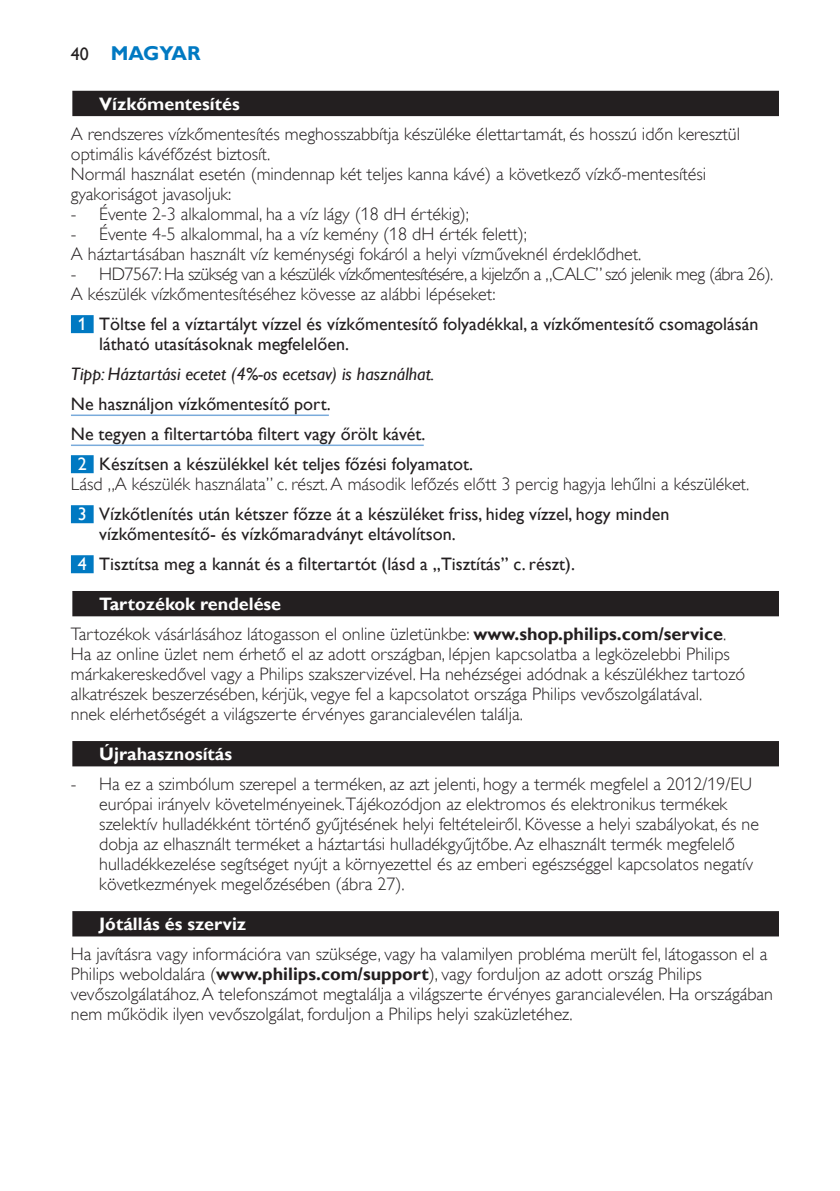
<style>
.page{position:relative;width:840px;height:1191px;background:#fff}
.page>*{position:absolute;margin:0;border:0;box-sizing:border-box;transform-origin:0 0}
.t1{font:700 20px "Gill Sans Alt One WGL";color:#0079c2}
.t2{font:18px/20px "Gill Sans Alt One WGL Light";color:#231f20}
.t3{font:18px/20px "Gill Sans Alt One WGL";color:#231f20}
.t4{font:18px/20px "Gill Sans Alt One WGL Light";letter-spacing:-.03em;color:#231f20}
.t5{font:700 18px "Gill Sans Alt One WGL";color:#fff}
.t6{font:italic 18px "Gill Sans Alt One WGL";color:#231f20}
.s1{font-weight:400;font-size:18px;color:#231f20}
.s2{color:#fff}
.s3{font-family:"Gill Sans Alt One WGL";font-weight:700}
</style>
<div class="page">
<div style="left:71px;top:90px;width:709px;height:28px;background:#e4e3e3"></div>
<div style="left:72px;top:91px;width:706px;height:25px;background:#231f20"></div>
<div style="left:71px;top:315px;width:23px;height:18px;background:#0079c2"></div>
<hr style="left:71px;top:414px;width:258px;height:2px;background:#7aabdb">
<hr style="left:71px;top:444px;width:352px;height:2px;background:#7aabdb">
<div style="left:71px;top:455px;width:23px;height:18px;background:#0079c2"></div>
<div style="left:71px;top:505px;width:23px;height:18px;background:#0079c2"></div>
<div style="left:71px;top:555px;width:23px;height:18px;background:#0079c2"></div>
<div style="left:71px;top:590px;width:709px;height:28px;background:#b3b2b2"></div>
<div style="left:72px;top:591px;width:706px;height:25px;background:#231f20"></div>
<div style="left:71px;top:740px;width:709px;height:28px;background:#a5a3a4"></div>
<div style="left:72px;top:741px;width:706px;height:25px;background:#231f20"></div>
<div style="left:71px;top:910px;width:709px;height:28px;background:#949293"></div>
<div style="left:72px;top:911px;width:706px;height:25px;background:#231f20"></div>
<p class="t1" style="left:71px;top:40px;width:131px"><span class="s1">40</span> MAGYAR</p>
<p class="t5" style="left:99px;top:92px;width:142px">Vízkőmentesítés</p>
<p class="t2" style="left:71px;top:124px;width:670px">A rendszeres vízkőmentesítés meghosszabbítja készüléke élettartamát, és hosszú időn keresztül optimális kávéfőzést biztosít.<br>Normál használat esetén (mindennap két teljes kanna kávé) a következő vízkő-mentesítési gyakoriságot javasoljuk:</p>
<p class="t2" style="left:71px;top:204px;width:399px">- Évente 2-3 alkalommal, ha a víz lágy (18 dH értékig);</p>
<p class="t2" style="left:71px;top:224px;width:571px">- Évente 4-5 alkalommal, ha a víz kemény (18 dH érték felett);<br>A háztartásában használt víz keménységi fokáról a helyi vízműveknél érdeklődhet.</p>
<p class="t4" style="left:71px;top:264px;width:703px">- HD7567: Ha szükség van a készülék vízkőmentesítésére, a kijelzőn a „CALC” szó jelenik meg (ábra 26).<br>A készülék vízkőmentesítéséhez kövesse az alábbi lépéseket:</p>
<p class="t3" style="left:99px;top:314px;width:660px;text-indent:-22px"><span class="s2">1</span> Töltse fel a víztartályt vízzel és vízkőmentesítő folyadékkal, a vízkőmentesítő csomagolásán látható utasításoknak megfelelően.</p>
<p class="t6" style="left:71px;top:361px;width:364px">Tipp: Háztartási ecetet (4%-os ecetsav) is használhat.</p>
<p class="t3" style="left:71px;top:394px;width:261px">Ne használjon vízkőmentesítő port.</p>
<p class="t3" style="left:71px;top:424px;width:356px">Ne tegyen a filtertartóba filtert vagy őrölt kávét.</p>
<p class="t3" style="left:78px;top:454px;width:396px"><span class="s2">2</span> Készítsen a készülékkel két teljes főzési folyamatot.</p>
<p class="t2" style="left:71px;top:474px;width:679px">Lásd „A készülék használata” c. részt. A második lefőzés előtt 3 percig hagyja lehűlni a készüléket.</p>
<p class="t3" style="left:99px;top:504px;width:571px;text-indent:-22px"><span class="s2">3</span> Vízkőtlenítés után kétszer főzze át a készüléket friss, hideg vízzel, hogy minden vízkőmentesítő- és vízkőmaradványt eltávolítson.</p>
<p class="t3" style="left:78px;top:554px;width:498px"><span class="s2">4</span> Tisztítsa meg a kannát és a filtertartót (lásd a „Tisztítás” c. részt).</p>
<p class="t5" style="left:99px;top:592px;width:183px">Tartozékok rendelése</p>
<p class="t2" style="left:71px;top:624px;width:675px">Tartozékok vásárlásához látogasson el online üzletünkbe: <span class="s3">www.shop.philips.com/service</span>.<br>Ha az online üzlet nem érhető el az adott országban, lépjen kapcsolatba a legközelebbi Philips márkakereskedővel vagy a Philips szakszervizével. Ha nehézségei adódnak a készülékhez tartozó alkatrészek beszerzésében, kérjük, vegye fel a kapcsolatot országa Philips vevőszolgálatával.<br>nnek elérhetőségét a világszerte érvényes garancialevélen találja.</p>
<p class="t5" style="left:99px;top:742px;width:134px">Újrahasznosítás</p>
<p class="t2" style="left:99px;top:774px;width:661px;text-indent:-28px">- Ha ez a szimbólum szerepel a terméken, az azt jelenti, hogy a termék megfelel a 2012/19/EU európai irányelv követelményeinek.Tájékozódjon az elektromos és elektronikus termékek szelektív hulladékként történő gyűjtésének helyi feltételeiről. Kövesse a helyi szabályokat, és ne dobja az elhasznált terméket a háztartási hulladékgyűjtőbe. Az elhasznált termék megfelelő hulladékkezelése segítséget nyújt a környezettel és az emberi egészséggel kapcsolatos negatív következmények megelőzésében (ábra 27).</p>
<p class="t5" style="left:99px;top:912px;width:148px">Jótállás és szerviz</p>
<p class="t2" style="left:71px;top:944px;width:703px">Ha javításra vagy információra van szüksége, vagy ha valamilyen probléma merült fel, látogasson el a Philips weboldalára (<span class="s3">www.philips.com/support</span>), vagy forduljon az adott ország Philips vevőszolgálatához. A telefonszámot megtalálja a világszerte érvényes garancialevélen. Ha országában nem működik ilyen vevőszolgálat, forduljon a Philips helyi szaküzletéhez.</p>
</div>
